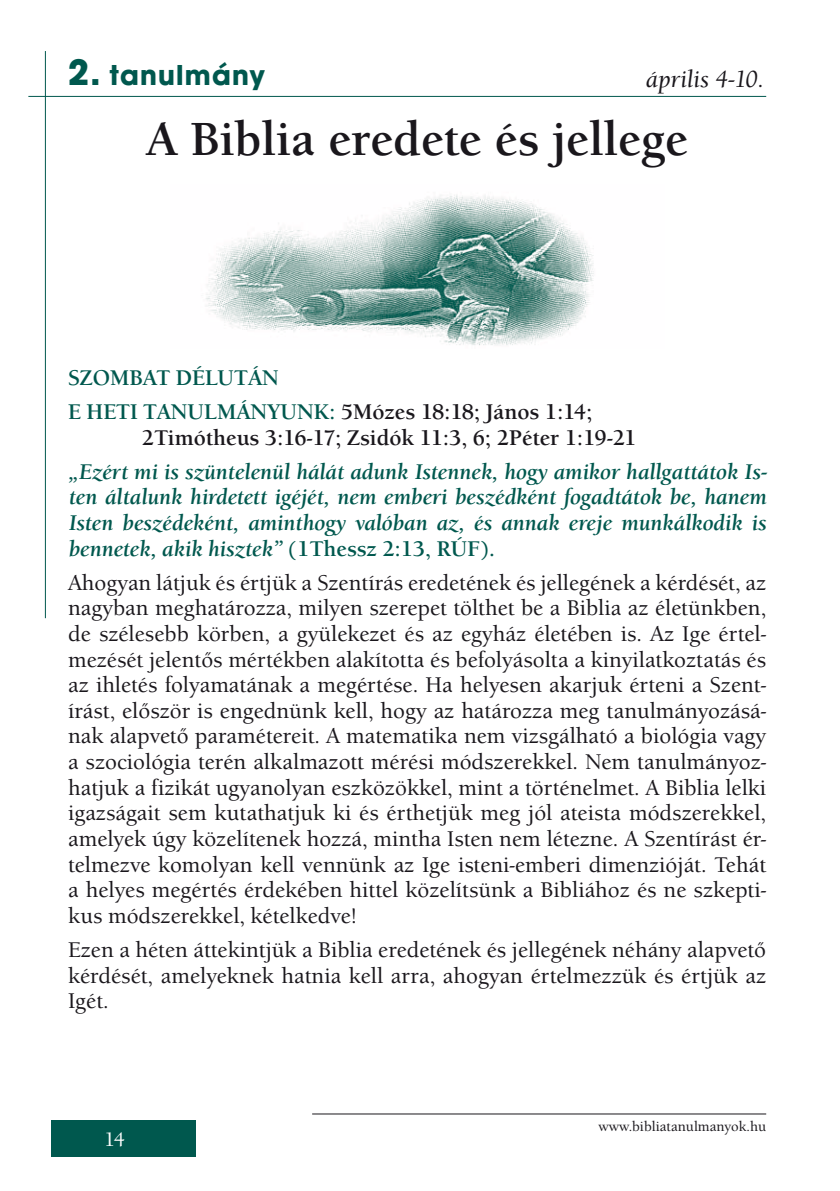
<style>
.page{position:relative;width:840px;height:1191px;background:#fff}
.page>*{position:absolute;margin:0;border:0;box-sizing:border-box;transform-origin:0 0}
.t1{font:700 48px "Berkeley Old Sty Itc TEE";color:#1a171c}
.t2{font:700 30px "Avant Gar Got Itc TEE";letter-spacing:.04em;color:#00584e}
.t3{font:italic 500 24px "Berkeley Old Sty Itc TEE";color:#1a171c}
.t4{font:500 22px/25.6px "Berkeley Old Sty Itc TEE";color:#1a171c;text-align:justify}
.t5{font:italic 700 22px/25.6px "Berkeley Old Sty Itc TEE";color:#00584e;text-align:justify}
.t6{font:700 22px/34px "Berkeley Old Sty Itc TEE";color:#00584e}
.t7{font:700 22px "Berkeley Old Sty Itc TEE";color:#1a171c}
.t8{font:500 20px "Berkeley Old Sty Itc TEE";color:#fff}
.t9{font:500 14px "Berkeley Old Sty Itc TEE";color:#1a171c}
.s1{font-size:38px}
.s2{color:#1a171c}
.s3{font-style:normal}
</style>
<div class="page">
<div style="left:51px;top:1120px;width:145px;height:37px;background:#00584e"></div>
<hr style="left:28px;top:96px;width:737px;height:1px;background:#00584e">
<hr style="left:45px;top:51px;width:1px;height:567px;background:#00584e">
<img style="left:206px;top:195px;width:388px;height:150px">
<hr style="left:312px;top:1113px;width:453px;height:1px;background:#1a171c">
<h2 class="t2" style="left:68px;top:57px;width:198px"><span class="s1">2.</span> tanulmány</h2>
<p class="t3" style="left:645px;top:65px;width:120px">április 4-10.</p>
<h1 class="t1" style="left:146px;top:111px;width:543px">A Biblia eredete és jellege</h1>
<p class="t6" style="left:68px;top:361px;width:525px">SZOMBAT DÉLUTÁN<br>e HETI TANULMÁNYUNK: <span class="s2">5Mózes 18:18; János 1:14;</span></p>
<p class="t7" style="left:142px;top:424px;width:496px">2Timótheus 3:16-17; Zsidók 11:3, 6; 2Péter 1:19-21</p>
<p class="t5" style="left:68px;top:459px;width:700px">„Ezért mi is szüntelenül hálát adunk Istennek, hogy amikor hallgattátok Is&shy;ten általunk hirdetett igéjét, nem emberi beszédként fogadtátok be, hanem Isten beszédeként, aminthogy valóban az, és annak ereje munkálkodik is bennetek, akik hisztek” <span class="s3">(1Thessz 2:13, RÚF).</span></p>
<p class="t4" style="left:68px;top:570px;width:699px">Ahogyan látjuk és értjük a Szentírás eredetének és jellegének a kérdését, az nagyban meghatározza, milyen szerepet tölthet be a Biblia az életünkben, de szélesebb körben, a gyülekezet és az egyház életében is. Az Ige értel&shy;mezését jelentős mértékben alakította és befolyásolta a kinyilatkoztatás és az ihletés folyamatának a megértése. Ha helyesen akarjuk érteni a Szent&shy;írást, először is engednünk kell, hogy az határozza meg tanulmányozásá&shy;nak alapvető paramétereit. A matematika nem vizsgálható a biológia vagy a szociológia terén alkalmazott mérési módszerekkel. Nem tanulmányoz&shy;hatjuk a fizikát ugyanolyan eszközökkel, mint a történelmet. A Biblia lelki igazságait sem kutathatjuk ki és érthetjük meg jól ateista módszerekkel, amelyek úgy közelítenek hozzá, mintha Isten nem létezne. A Szentírást ér&shy;telmezve komolyan kell vennünk az Ige isteni-emberi dimenzióját. Tehát a helyes megértés érdekében hittel közelítsünk a Bibliához és ne szkepti&shy;kus módszerekkel, kételkedve!</p>
<p class="t4" style="left:68px;top:937px;width:699px">Ezen a héten áttekintjük a Biblia eredetének és jellegének néhány alapvető kérdését, amelyeknek hatnia kell arra, ahogyan értelmezzük és értjük az Igét.</p>
<p class="t8" style="left:104px;top:1128px;width:22px">14</p>
<p class="t9" style="left:598px;top:1118px;width:169px">www.bibliatanulmanyok.hu</p>
</div>
